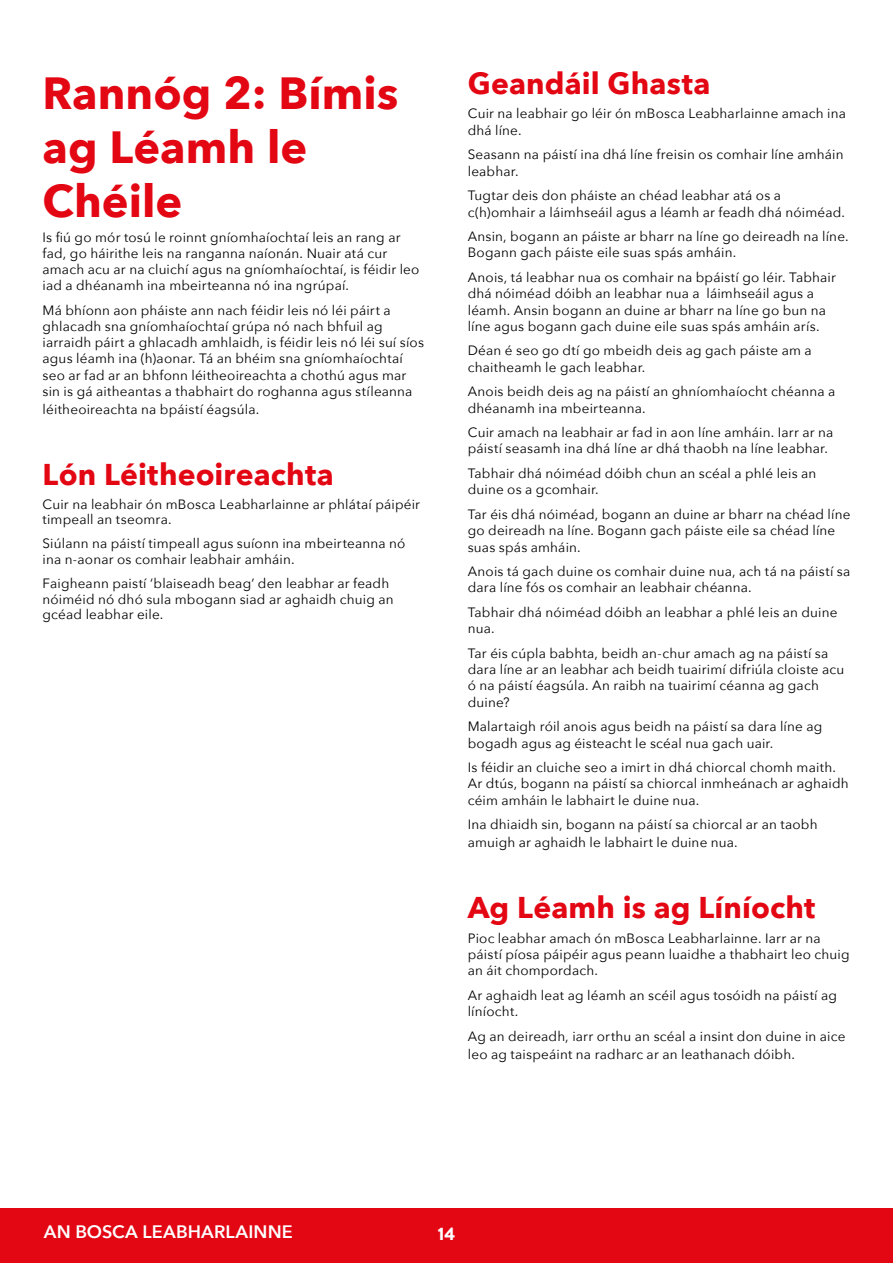
<style>
.page{position:relative;width:893px;height:1263px;background:#fff}
.page>*{position:absolute;margin:0;border:0;box-sizing:border-box;transform-origin:0 0}
.t1{font:700 45px/54px "Avenir Next";color:#e30613}
.t2{font:700 30px "Avenir Next";letter-spacing:.005em;color:#e30613}
.t3{font:600 18px "Avenir Next";letter-spacing:.005em;color:#fff}
.t4{font:900 18px "Brandon Grotesque";color:#fff}
.t5{font:13.5px/16.2px "Avenir Next";letter-spacing:.01em;color:#000}
</style>
<div class="page">
<div style="left:0;top:1208px;width:893px;height:55px;background:#e30613"></div>
<h1 class="t1" style="left:43px;top:65px;width:357px">Rannóg 2: Bímis ag Léamh le<br>Chéile</h1>
<p class="t5" style="left:43px;top:228px;width:379px">Is fiú go mór tosú le roinnt gníomhaíochtaí leis an rang ar fad, go háirithe leis na ranganna naíonán. Nuair atá cur amach acu ar na cluichí agus na gníomhaíochtaí, is féidir leo iad a dhéanamh ina mbeirteanna nó ina ngrúpaí.</p>
<p class="t5" style="left:43px;top:301px;width:383px">Má bhíonn aon pháiste ann nach féidir leis nó léi páirt a ghlacadh sna gníomhaíochtaí grúpa nó nach bhfuil ag iarraidh páirt a ghlacadh amhlaidh, is féidir leis nó léi suí síos agus léamh ina (h)aonar. Tá an bhéim sna gníomhaíochtaí seo ar fad ar an bhfonn léitheoireachta a chothú agus mar sin is gá aitheantas a thabhairt do roghanna agus stíleanna</p>
<p class="t5" style="left:43px;top:400px;width:218px">léitheoireachta na bpáistí éagsúla.</p>
<h2 class="t2" style="left:43px;top:448px;width:293px">Lón Léitheoireachta</h2>
<p class="t5" style="left:43px;top:496px;width:379px;line-height:15.6px">Cuir na leabhair ón mBosca Leabharlainne ar phlátaí páipéir timpeall an tseomra.</p>
<p class="t5" style="left:43px;top:535px;width:364px;line-height:15.6px">Siúlann na páistí timpeall agus suíonn ina mbeirteanna nó ina n-aonar os comhair leabhair amháin.</p>
<p class="t5" style="left:43px;top:575px;width:353px;line-height:15.6px">Faigheann paistí ‘blaiseadh beag’ den leabhar ar feadh nóiméid nó dhó sula mbogann siad ar aghaidh chuig an gcéad leabhar eile.</p>
<h2 class="t2" style="left:468px;top:57px;width:244px">Geandáil Ghasta</h2>
<p class="t5" style="left:468px;top:105px;width:380px">Cuir na leabhair go léir ón mBosca Leabharlainne amach ina dhá líne.</p>
<p class="t5" style="left:468px;top:146px;width:377px">Seasann na páistí ina dhá líne freisin os comhair líne amháin leabhar.</p>
<p class="t5" style="left:468px;top:187px;width:379px">Tugtar deis don pháiste an chéad leabhar atá os a c(h)omhair a láimhseáil agus a léamh ar feadh dhá nóiméad.</p>
<p class="t5" style="left:468px;top:228px;width:382px">Ansin, bogann an páiste ar bharr na líne go deireadh na líne.<br>Bogann gach páiste eile suas spás amháin.</p>
<p class="t5" style="left:468px;top:269px;width:370px">Anois, tá leabhar nua os comhair na bpáistí go léir. Tabhair dhá nóiméad dóibh an leabhar nua a láimhseáil agus a léamh. Ansin bogann an duine ar bharr na líne go bun na líne agus bogann gach duine eile suas spás amháin arís.</p>
<p class="t5" style="left:468px;top:342px;width:345px">Déan é seo go dtí go mbeidh deis ag gach páiste am a chaitheamh le gach leabhar.</p>
<p class="t5" style="left:468px;top:383px;width:369px">Anois beidh deis ag na páistí an ghníomhaíocht chéanna a dhéanamh ina mbeirteanna.</p>
<p class="t5" style="left:468px;top:424px;width:367px">Cuir amach na leabhair ar fad in aon líne amháin. Iarr ar na páistí seasamh ina dhá líne ar dhá thaobh na líne leabhar.</p>
<p class="t5" style="left:468px;top:465px;width:350px">Tabhair dhá nóiméad dóibh chun an scéal a phlé leis an duine os a gcomhair.</p>
<p class="t5" style="left:468px;top:506px;width:384px">Tar éis dhá nóiméad, bogann an duine ar bharr na chéad líne go deireadh na líne. Bogann gach páiste eile sa chéad líne suas spás amháin.</p>
<p class="t5" style="left:468px;top:563px;width:384px">Anois tá gach duine os comhair duine nua, ach tá na páistí sa dara líne fós os comhair an leabhair chéanna.</p>
<p class="t5" style="left:468px;top:604px;width:371px">Tabhair dhá nóiméad dóibh an leabhar a phlé leis an duine nua.</p>
<p class="t5" style="left:468px;top:645px;width:378px">Tar éis cúpla babhta, beidh an-chur amach ag na páistí sa dara líne ar an leabhar ach beidh tuairimí difriúla cloiste acu ó na páistí éagsúla. An raibh na tuairimí céanna ag gach duine?</p>
<p class="t5" style="left:468px;top:718px;width:356px">Malartaigh róil anois agus beidh na páistí sa dara líne ag bogadh agus ag éisteacht le scéal nua gach uair.</p>
<p class="t5" style="left:468px;top:759px;width:382px">Is féidir an cluiche seo a imirt in dhá chiorcal chomh maith.<br>Ar dtús, bogann na páistí sa chiorcal inmheánach ar aghaidh céim amháin le labhairt le duine nua.</p>
<p class="t5" style="left:468px;top:815px;width:351px;line-height:18px">Ina dhiaidh sin, bogann na páistí sa chiorcal ar an taobh amuigh ar aghaidh le labhairt le duine nua.</p>
<h2 class="t2" style="left:468px;top:882px;width:349px">Ag Léamh is ag Líníocht</h2>
<p class="t5" style="left:468px;top:930px;width:383px">Pioc leabhar amach ón mBosca Leabharlainne. Iarr ar na páistí píosa páipéir agus peann luaidhe a thabhairt leo chuig an áit chompordach.</p>
<p class="t5" style="left:468px;top:987px;width:371px">Ar aghaidh leat ag léamh an scéil agus tosóidh na páistí ag líníocht.</p>
<p class="t5" style="left:468px;top:1027px;width:379px;line-height:18px">Ag an deireadh, iarr orthu an scéal a insint don duine in aice leo ag taispeáint na radharc ar an leathanach dóibh.</p>
<h3 class="t3" style="left:44px;top:1217px;width:250px">AN BOSCA LEABHARLAINNE</h3>
<h3 class="t4" style="left:438px;top:1221px;width:19px">14</h3>
</div>
